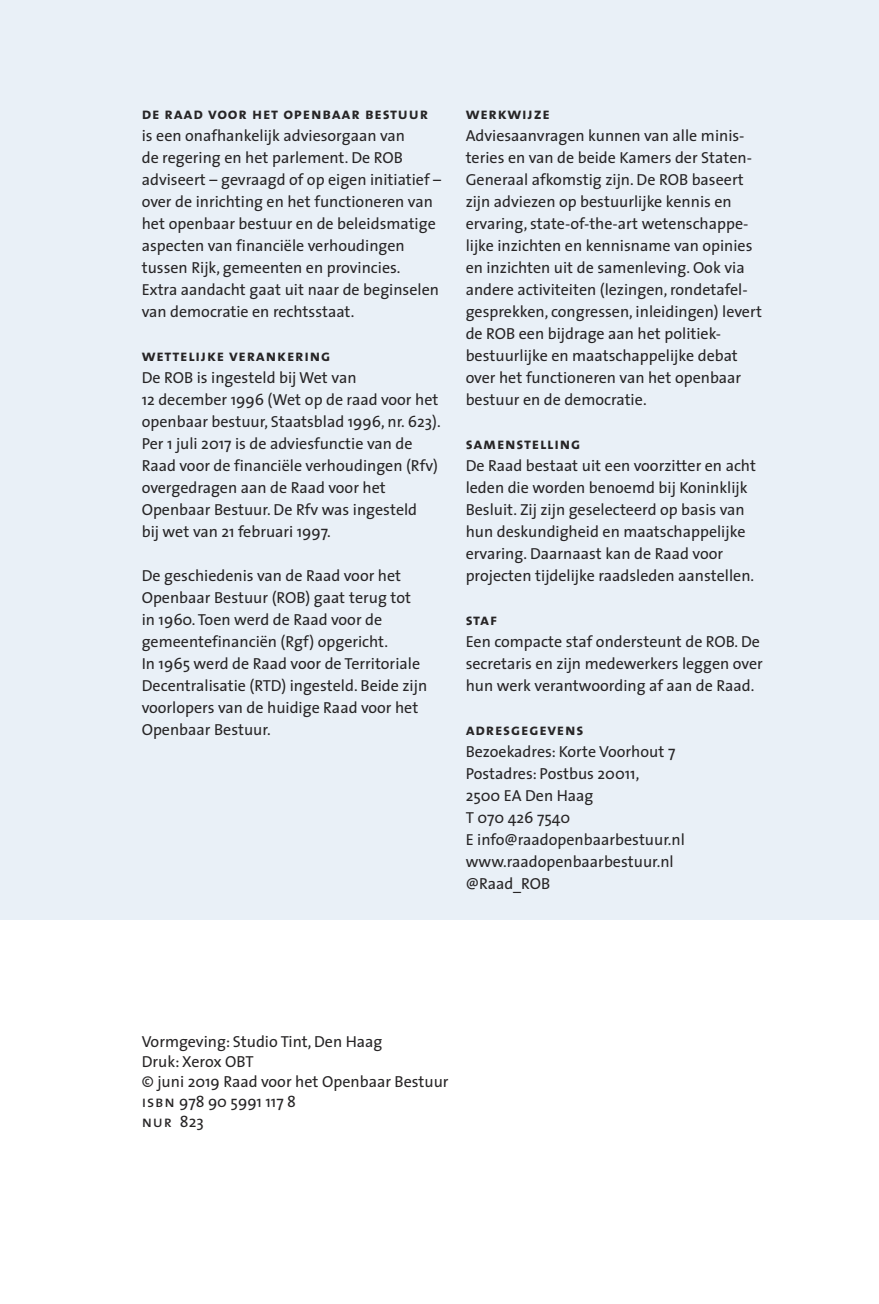
<style>
.page{position:relative;width:879px;height:1304px;background:#fff}
.page>*{position:absolute;margin:0;border:0;box-sizing:border-box;transform-origin:0 0}
.t1{font:16px/22px "The Sans";color:#272526}
.t2{font:16px "The Sans Bold Caps";letter-spacing:.05em;color:#272526}
.t3{font:16px "The Sans Caps";color:#272526}
.s1{font-family:"The Sans Caps"}
.s2{font-family:"The Sans"}
</style>
<div class="page">
<div style="left:0;top:0;width:879px;height:919px;background:#e9f0f7"></div>
<p class="t2" style="left:142px;top:108px;width:288px">de raad voor het openbaar bestuur</p>
<p class="t1" style="left:142px;top:126px;width:301px">is een onafhankelijk adviesorgaan van<br>de regering en het parlement. De ROB adviseert – gevraagd of op eigen initiatief – over de inrichting en het functioneren van het openbaar bestuur en de beleidsmatige aspecten van financiële verhoudingen tussen Rijk, gemeenten en provincies.<br>Extra aandacht gaat uit naar de beginselen van democratie en rechtsstaat.</p>
<p class="t2" style="left:142px;top:350px;width:190px">wettelijke verankering</p>
<p class="t1" style="left:142px;top:368px;width:300px">De ROB is ingesteld bij Wet van<br>12 december 1996 (Wet op de raad voor het openbaar bestuur, Staatsblad 1996, nr. 623).<br>Per 1 juli 2017 is de adviesfunctie van de Raad voor de financiële verhoudingen (Rfv) overgedragen aan de Raad voor het Openbaar Bestuur. De Rfv was ingesteld<br>bij wet van 21 februari 1997.</p>
<p class="t1" style="left:142px;top:566px;width:287px">De geschiedenis van de Raad voor het Openbaar Bestuur (ROB) gaat terug tot in 1960. Toen werd de Raad voor de gemeentefinanciën (Rgf) opgericht.<br>In 1965 werd de Raad voor de Territoriale Decentralisatie (RTD) ingesteld. Beide zijn voorlopers van de huidige Raad voor het Openbaar Bestuur.</p>
<p class="t2" style="left:466px;top:108px;width:86px">werkwijze</p>
<p class="t1" style="left:466px;top:126px;width:298px">Adviesaanvragen kunnen van alle minis - teries en van de beide Kamers der Staten-Generaal afkomstig zijn. De ROB baseert zijn adviezen op bestuurlijke kennis en ervaring, state-of-the-art wetenschappe&shy;lijke inzichten en kennisname van opinies en inzichten uit de samenleving. Ook via andere activiteiten (lezingen, rondetafel - gesprekken, congressen, inleidingen) levert de ROB een bijdrage aan het politiek&shy;bestuurlijke en maatschappelijke debat over het functioneren van het openbaar bestuur en de democratie.</p>
<p class="t2" style="left:466px;top:438px;width:116px">samenstelling</p>
<p class="t1" style="left:466px;top:456px;width:292px">De Raad bestaat uit een voorzitter en acht leden die worden benoemd bij Koninklijk Besluit. Zij zijn geselecteerd op basis van hun deskundigheid en maatschappelijke ervaring. Daarnaast kan de Raad voor projecten tijdelijke raadsleden aanstellen.</p>
<p class="t2" style="left:466px;top:614px;width:33px">staf</p>
<p class="t1" style="left:466px;top:632px;width:299px">Een compacte staf ondersteunt de ROB. De secretaris en zijn medewerkers leggen over hun werk verantwoording af aan de Raad.</p>
<p class="t2" style="left:466px;top:724px;width:119px">adresgegevens</p>
<p class="t1" style="left:466px;top:742px;width:221px">Bezoekadres: Korte Voorhout 7<br>Postadres: Postbus 20011,<br>2500 EA Den Haag<br>T 070 426 7540<br>E info@raadopenbaarbestuur.nl www.raadopenbaarbestuur.nl @Raad_ROB</p>
<p class="t1" style="left:142px;top:1033px;width:308px;line-height:20px">Vormgeving: Studio Tint, Den Haag<br>Druk: Xerox OBT<br>© juni 2019 Raad voor het Openbaar Bestuur <span class="s1">isbn</span> 978 90 5991 117 8</p>
<p class="t3" style="left:142px;top:1116px;width:64px">nur <span class="s2">823</span></p>
</div>
